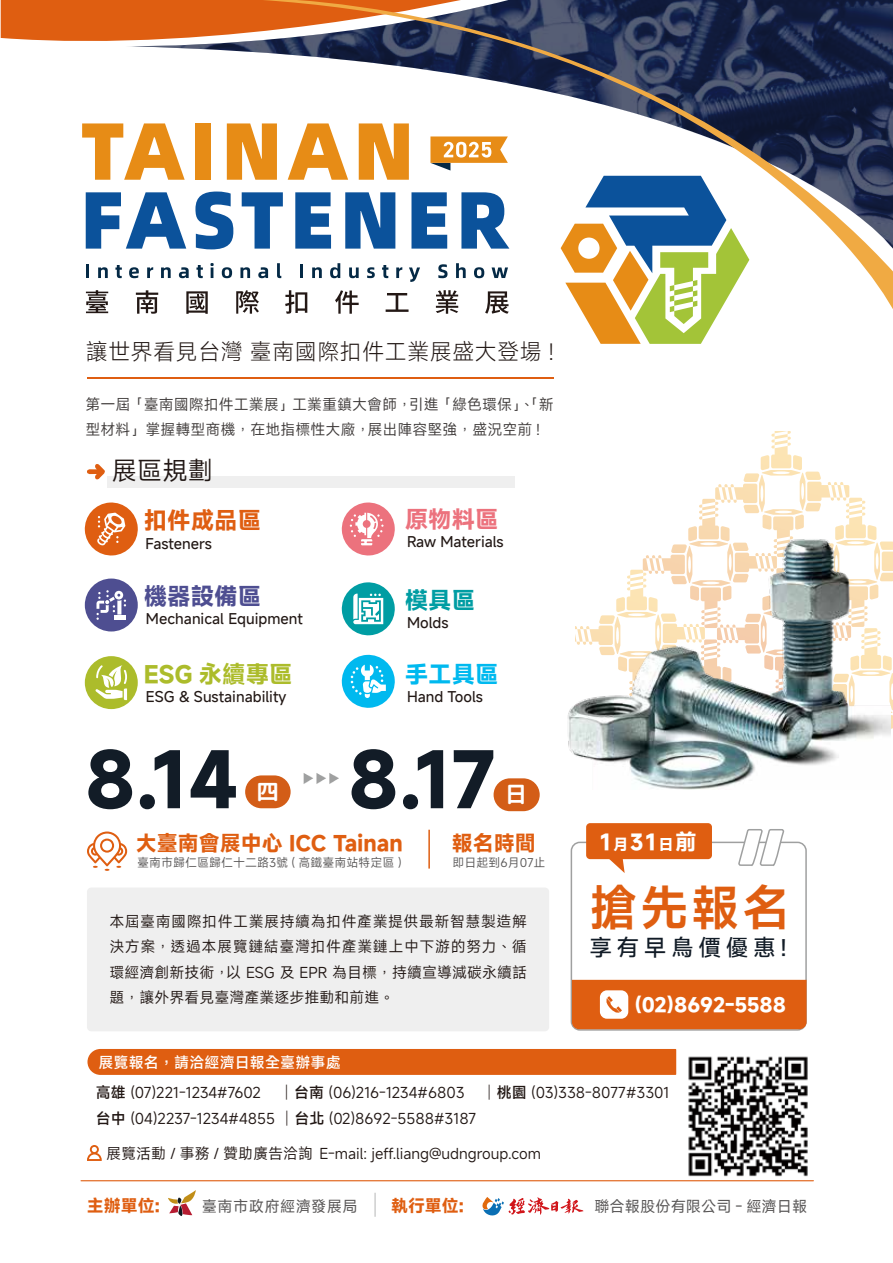
<style>
.page{position:relative;width:893px;height:1263px;background:#fff}
.page>*{position:absolute;margin:0;border:0;box-sizing:border-box;transform-origin:0 0}
.t1{font:700 74.4px "Mi Sans TC";color:#121c27}
.t2{font:600 48.45px "Mi Sans TC";color:#df5e11}
.t3{font:25.5px "Mi Sans TC";color:#221815}
.t4{font:700 23.55px "Mi Sans TC";color:#acbc2b}
.t5{font:700 23.55px "Mi Sans TC";color:#4e4e91}
.t6{font:700 23.55px "Mi Sans TC";color:#df5e11}
.t7{font:700 23.55px "Mi Sans TC";color:#00b9ef}
.t8{font:700 23.55px "Mi Sans TC";color:#ec727d}
.t9{font:700 23.55px "Mi Sans TC";color:#009da3}
.t10{font:500 22.8px "Mi Sans TC";letter-spacing:.2em;color:#121c27}
.t11{font:300 22.5px "Mi Sans TC";color:#221815}
.t12{font:700 22.5px "Gen Jyuu Gothic";color:#fff}
.t13{font:700 21.6px "Mi Sans TC";color:#fff}
.t14{font:700 21px "Mi Sans TC";color:#df5e11}
.t15{font:700 19.5px "Mi Sans TC";color:#fff}
.t16{font:700 16.95px "Mi Sans TC";color:#df5e11}
.t17{font:15.3px "Mi Sans TC";color:#595757}
.t18{font:15.3px "Mi Sans TC";letter-spacing:.025em;color:#595757}
.t19{font:15px/25.5px "Mi Sans TC";color:#221815;text-align:justify}
.t20{font:15px/25.5px "Mi Sans TC";color:#3e3a39}
.t21{font:600 15px "Mi Sans TC";letter-spacing:.01em;color:#fff}
.t22{font:500 14.7px "Mi Sans TC";color:#221815}
.t23{font:12px "Mi Sans TC";color:#595757}
.s1{font-size:15.15px}
.s2{font-weight:600}
</style>
<div class="page">
<div style="left:87px;top:887px;width:462px;height:144px;background:#efefef;border-radius:4px"></div>
<hr style="left:81px;top:1180px;width:732px;height:1px;background:#df5e11">
<hr style="left:87px;top:378px;width:467px;height:1px;background:#df5e11">
<svg style="left:87px;top:464px;width:18px;height:16px"></svg>
<div style="left:107px;top:476px;width:408px;height:12px;background:#efefef"></div>
<svg style="left:1px;top:0;width:129px;height:47px;background:#e37533"></svg>
<img style="left:130px;top:0;width:104px;height:250px">
<svg style="left:234px;top:0;width:659px;height:313px"></svg>
<div style="left:245px;top:775px;width:46px;height:33px;background:#d35d17;border-radius:16px"></div>
<div style="left:494px;top:778px;width:46px;height:33px;background:#d35d17;border-radius:16px"></div>
<svg style="left:304px;top:773px;width:35px;height:11px"></svg>
<svg style="left:87px;top:831px;width:40px;height:40px"></svg>
<hr style="left:428px;top:830px;width:2px;height:38px;background:#df5e11">
<div style="left:571px;top:842px;width:236px;height:189px;border:2px solid #9fa0a0;border-radius:9px"></div>
<div style="left:586px;top:823px;width:126px;height:36px;background:#df5e11;border-radius:4px"></div>
<svg style="left:739px;top:829px;width:46px;height:37px"></svg>
<svg style="left:87px;top:1049px;width:589px;height:168px"></svg>
<svg style="left:572px;top:980px;width:235px;height:49px;background:#e0671f"></svg>
<svg style="left:604px;top:859px;width:21px;height:14px"></svg>
<div style="left:85px;top:578px;width:53px;height:53px;background:#4e4e91;border-radius:50%"></div>
<svg style="left:84px;top:502px;width:54px;height:54px"></svg>
<svg style="left:96px;top:590px;width:30px;height:30px"></svg>
<div style="left:85px;top:656px;width:53px;height:53px;background:#acbc2b;border-radius:50%"></div>
<svg style="left:96px;top:665px;width:31px;height:35px"></svg>
<svg style="left:341px;top:502px;width:54px;height:54px"></svg>
<svg style="left:341px;top:582px;width:54px;height:54px"></svg>
<svg style="left:341px;top:654px;width:54px;height:54px"></svg>
<svg style="left:561px;top:176px;width:188px;height:168px"></svg>
<hr style="left:86px;top:264px;width:3px;height:14px;background:#042945">
<svg style="left:98px;top:267px;width:10px;height:11px"></svg>
<svg style="left:115px;top:265px;width:7px;height:13px"></svg>
<svg style="left:129px;top:267px;width:10px;height:11px"></svg>
<svg style="left:147px;top:267px;width:6px;height:11px"></svg>
<svg style="left:161px;top:267px;width:10px;height:11px"></svg>
<svg style="left:179px;top:267px;width:10px;height:11px"></svg>
<svg style="left:196px;top:265px;width:7px;height:13px"></svg>
<svg style="left:210px;top:263px;width:4px;height:15px"></svg>
<svg style="left:222px;top:267px;width:10px;height:11px"></svg>
<svg style="left:240px;top:267px;width:10px;height:11px"></svg>
<svg style="left:258px;top:267px;width:10px;height:11px"></svg>
<svg style="left:277px;top:263px;width:4px;height:15px"></svg>
<hr style="left:300px;top:264px;width:3px;height:14px;background:#042945">
<svg style="left:312px;top:267px;width:10px;height:11px"></svg>
<svg style="left:330px;top:263px;width:10px;height:15px"></svg>
<svg style="left:349px;top:267px;width:10px;height:11px"></svg>
<svg style="left:367px;top:267px;width:8px;height:11px"></svg>
<svg style="left:382px;top:265px;width:6px;height:13px"></svg>
<svg style="left:396px;top:267px;width:6px;height:11px"></svg>
<svg style="left:409px;top:267px;width:11px;height:15px"></svg>
<svg style="left:438px;top:264px;width:9px;height:14px"></svg>
<svg style="left:456px;top:263px;width:10px;height:15px"></svg>
<svg style="left:474px;top:267px;width:10px;height:11px"></svg>
<svg style="left:492px;top:267px;width:16px;height:11px"></svg>
<svg style="left:86px;top:290px;width:22px;height:23px"></svg>
<svg style="left:136px;top:290px;width:22px;height:24px"></svg>
<svg style="left:186px;top:291px;width:22px;height:23px"></svg>
<svg style="left:236px;top:290px;width:23px;height:24px"></svg>
<svg style="left:285px;top:290px;width:22px;height:24px"></svg>
<svg style="left:335px;top:290px;width:24px;height:24px"></svg>
<svg style="left:386px;top:293px;width:23px;height:19px"></svg>
<svg style="left:436px;top:290px;width:22px;height:24px"></svg>
<svg style="left:485px;top:291px;width:24px;height:23px"></svg>
<svg style="left:82px;top:123px;width:103px;height:57px"></svg>
<div style="left:195px;top:123px;width:16px;height:57px;background:#e78c16"></div>
<svg style="left:227px;top:123px;width:50px;height:57px;background:#eba03f"></svg>
<svg style="left:288px;top:123px;width:60px;height:57px"></svg>
<svg style="left:359px;top:123px;width:50px;height:57px;background:#eba040"></svg>
<svg style="left:86px;top:192px;width:100px;height:57px"></svg>
<svg style="left:195px;top:192px;width:38px;height:57px"></svg>
<svg style="left:242px;top:192px;width:41px;height:57px"></svg>
<svg style="left:295px;top:192px;width:36px;height:57px;background:#3872ad"></svg>
<svg style="left:345px;top:192px;width:50px;height:57px;background:#3771ad"></svg>
<svg style="left:411px;top:192px;width:36px;height:57px;background:#3872ad"></svg>
<svg style="left:461px;top:192px;width:48px;height:57px"></svg>
<svg style="left:430px;top:136px;width:78px;height:35px"></svg>
<img style="left:688px;top:1056px;width:120px;height:121px">
<svg style="left:688px;top:432px;width:204px;height:303px"></svg>
<img style="left:567px;top:534px;width:323px;height:255px">
<h3 class="t11" style="left:86px;top:336px;width:470px">讓世界看見台灣 臺南國際扣件工業展盛大登場 !</h3>
<p class="t20" style="left:86px;top:391px;width:470px">第一屆「臺南國際扣件工業展」工業重鎮大會師，引進「綠色環保」、「新型材料」掌握轉型商機，在地指標性大廠，展出陣容堅強，盛況空前 !</p>
<h3 class="t3" style="left:111px;top:453px;width:103px">展區規劃</h3>
<h3 class="t6" style="left:144px;top:500px;width:119px">扣件成品區</h3>
<h3 class="t8" style="left:405px;top:499px;width:95px">原物料區</h3>
<p class="t22" style="left:146px;top:533px;width:68px">Fasteners</p>
<p class="t22" style="left:407px;top:531px;width:98px">Raw Materials</p>
<h3 class="t5" style="left:144px;top:576px;width:119px">機器設備區</h3>
<p class="t22" style="left:146px;top:608px;width:158px">Mechanical Equipment</p>
<h3 class="t9" style="left:405px;top:580px;width:72px">模具區</h3>
<p class="t22" style="left:407px;top:611px;width:43px">Molds</p>
<h3 class="t4" style="left:144px;top:654px;width:150px">ESG 永續專區</h3>
<h3 class="t7" style="left:405px;top:654px;width:95px">手工具區</h3>
<p class="t22" style="left:146px;top:686px;width:142px">ESG &amp; Sustainability</p>
<p class="t22" style="left:407px;top:686px;width:77px">Hand Tools</p>
<h1 class="t1" style="left:85px;top:715px;width:154px">8.14</h1>
<h1 class="t1" style="left:348px;top:715px;width:149px">8.17</h1>
<h3 class="t12" style="left:256px;top:775px;width:24px">四</h3>
<h3 class="t12" style="left:505px;top:778px;width:24px">日</h3>
<h3 class="t14" style="left:136px;top:825px;width:268px">大臺南會展中心 ICC Tainan</h3>
<h3 class="t14" style="left:452px;top:825px;width:85px">報名時間</h3>
<p class="t23" style="left:137px;top:854px;width:266px">臺南市歸仁區歸仁十二路3號 ( 高鐵臺南站特定區 )</p>
<p class="t23" style="left:453px;top:854px;width:94px">即日起到6月07止</p>
<p class="t19" style="left:109px;top:908px;width:419px">本屆臺南國際扣件工業展持續為扣件產業提供最新智慧製造解決方案，透過本展覽鏈結臺灣扣件產業鏈上中下游的努力、循環經濟創新技術，以 ESG 及 EPR 為目標，持續宣導減碳永續話題，讓外界看見臺灣產業逐步推動和前進。</p>
<p class="t21" style="left:98px;top:1051px;width:244px">展覽報名，請洽經濟日報全臺辦事處</p>
<h3 class="t13" style="left:600px;top:823px;width:98px">1<span class="s1">月</span>31<span class="s1">日</span>前</h3>
<h2 class="t2" style="left:589px;top:869px;width:203px">搶先報名</h2>
<h3 class="t10" style="left:589px;top:930px;width:199px">享有早鳥價優惠!</h3>
<h3 class="t15" style="left:634px;top:988px;width:153px">(02)8692-5588</h3>
<p class="t19" style="left:279px;top:1079px;width:392px">│<span class="s2">台南</span> (06)216-1234#6803 │<span class="s2">桃園</span> (03)338-8077#3301</p>
<p class="t19" style="left:96px;top:1079px;width:382px;line-height:26.1px"><span class="s2">高雄</span> (07)221-1234#7602<br><span class="s2">台中</span> (04)2237-1234#4855 │<span class="s2">台北</span> (02)8692-5588#3187</p>
<p class="t19" style="left:106px;top:1140px;width:436px">展覽活動 / 事務 / 贊助廣告洽詢 E-mail: jeff.liang@udngroup.com</p>
<p class="t16" style="left:87px;top:1191px;width:74px">主辦單位:</p>
<p class="t18" style="left:202px;top:1195px;width:158px">臺南市政府經濟發展局</p>
<p class="t16" style="left:391px;top:1191px;width:74px">執行單位:</p>
<p class="t17" style="left:594px;top:1195px;width:215px">聯合報股份有限公司 - 經濟日報</p>
</div>
